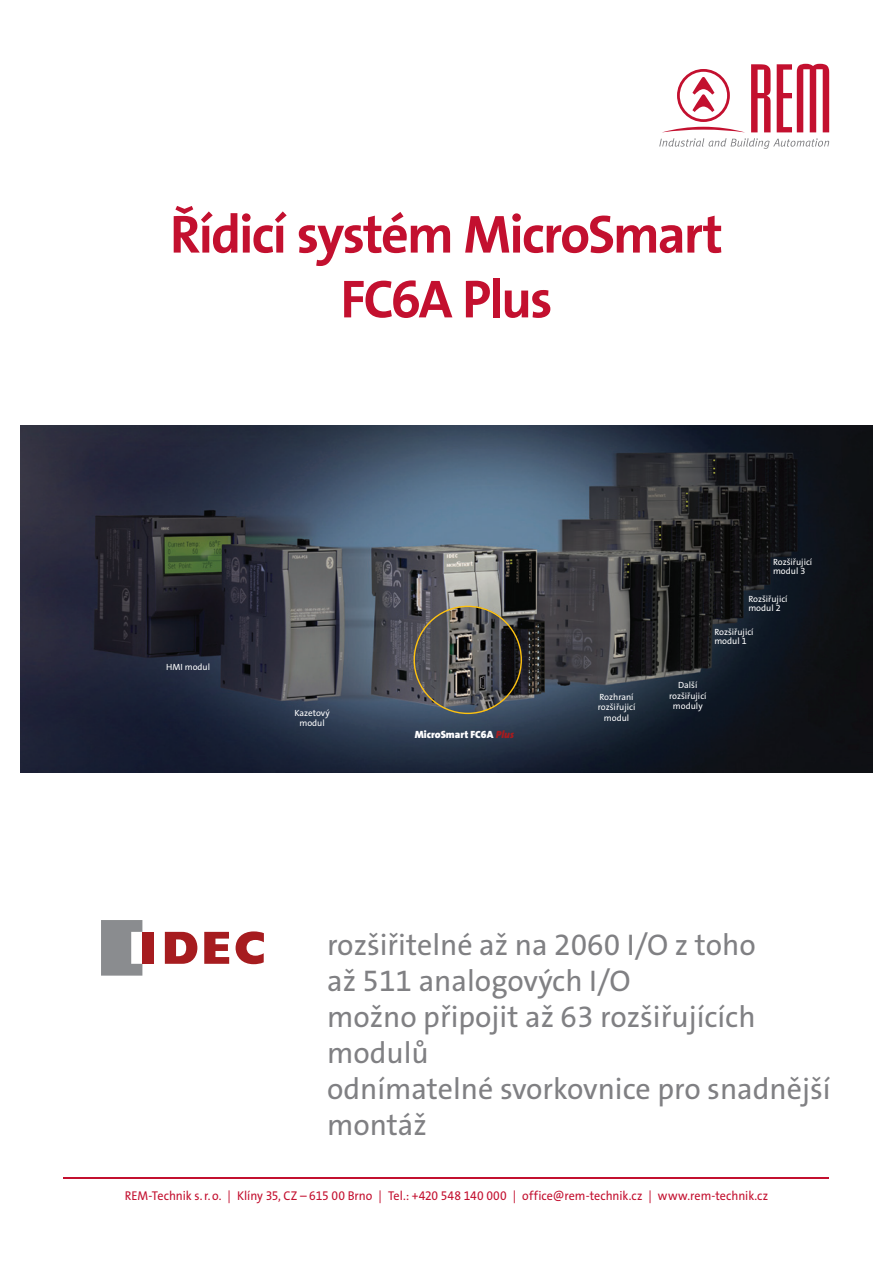
<style>
.page{position:relative;width:893px;height:1263px;background:#fff}
.page>*{position:absolute;margin:0;border:0;box-sizing:border-box;transform-origin:0 0}
.titulek{font:700 54px "The Sans Os F";letter-spacing:-.035em;color:#c3102f}
.t1{font:30px "The Sans Os F";color:#808083}
.t2{font:12.75px "The Sans Os F";color:#c3102f;scale:.95 1}
.popisky{font:900 10.5px "The Sans Os F";color:#fff}
.popisky-2{font:9px/10.5px "The Sans Os F";color:#fff;text-align:center}
.s1{font-style:italic;color:#a61c1f}
</style>
<div class="page">
<svg style="left:659px;top:138px;width:170px;height:11px"></svg>
<svg style="left:751px;top:64px;width:19px;height:68px"></svg>
<svg style="left:777px;top:64px;width:52px;height:68px"></svg>
<svg style="left:663px;top:69px;width:80px;height:63px"></svg>
<hr style="left:64px;top:1178px;width:765px;height:1px;background:#c3102f">
<svg style="left:101px;top:920px;width:41px;height:56px;background:#9c9ea0"></svg>
<svg style="left:165px;top:932px;width:32px;height:32px"></svg>
<svg style="left:204px;top:932px;width:25px;height:32px"></svg>
<div style="left:142px;top:932px;width:12px;height:32px;background:#a61c1f"></div>
<svg style="left:236px;top:931px;width:28px;height:33px"></svg>
<img style="left:21px;top:425px;width:851px;height:348px">
<p class="titulek" style="left:170px;top:200px;width:555px">Řídicí systém MicroSmart</p>
<p class="titulek" style="left:340px;top:264px;width:214px">FC6A Plus</p>
<p class="popisky-2" style="left:773px;top:557px;width:41px;line-height:9px;text-align:left">Rozšiřujicí modul 3</p>
<p class="popisky-2" style="left:748px;top:594px;width:41px;line-height:9px;text-align:left">Rozšiřujicí modul 2</p>
<p class="popisky-2" style="left:166px;top:662px;width:45px">HMI modul</p>
<p class="popisky-2" style="left:294px;top:707px;width:37px">Kazetový modul</p>
<p class="popisky" style="left:415px;top:727px;width:101px">MicroSmart FC6A <span class="s1">Plus</span></p>
<p class="popisky-2" style="left:714px;top:627px;width:41px;line-height:9px;text-align:left">Rozšiřujicí modul 1</p>
<p class="popisky-2" style="left:598px;top:692px;width:39px">Rozhraní rozšiřujicí modul</p>
<p class="popisky-2" style="left:669px;top:680px;width:39px">Další rozšiřujicí moduly</p>
<p class="t1" style="left:327px;top:925px;width:430px">rozšiřitelné až na 2060 I/O z toho</p>
<p class="t1" style="left:327px;top:961px;width:305px">až 511 analogových I/O</p>
<p class="t1" style="left:327px;top:997px;width:430px">možno připojit až 63 rozšiřujících</p>
<p class="t1" style="left:327px;top:1033px;width:103px">modulů</p>
<p class="t1" style="left:327px;top:1069px;width:505px">odnímatelné svorkovnice pro snadnější</p>
<p class="t1" style="left:327px;top:1105px;width:101px">montáž</p>
<p class="t2" style="left:125px;top:1188px;width:679px">REM-Technik s.r.o. | Klíny 35, CZ – 615 00 Brno | Tel.: +420 548 140 000 | office@rem-technik.cz | www.rem-technik.cz</p>
</div>
